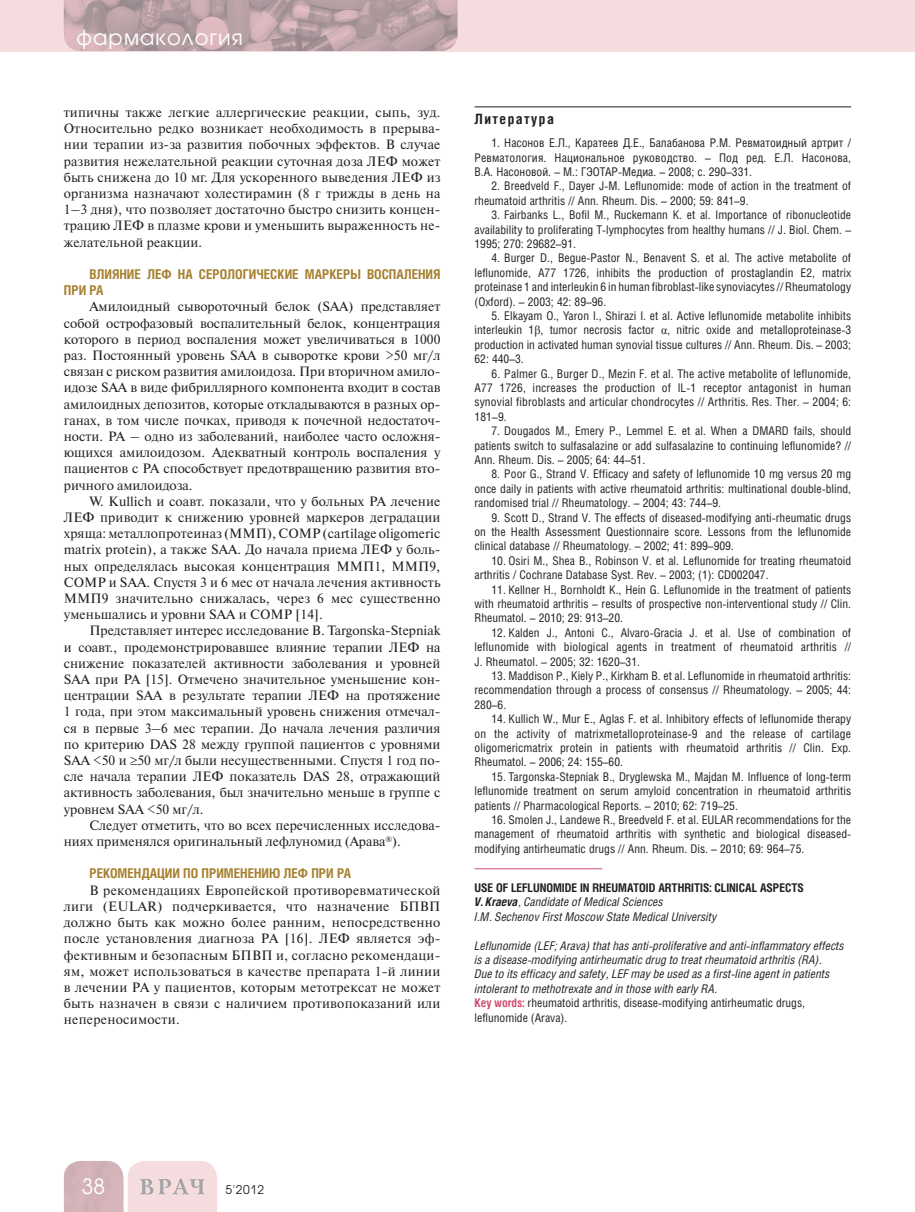
<style>
.page{position:relative;width:915px;height:1212px;background:#fff}
.page>*{position:absolute;margin:0;border:0;box-sizing:border-box;transform-origin:0 0}
.t1{font:21px "Avant Garde Gothic C";letter-spacing:.05em;color:#fff}
.t2{font:700 14.25px "Helios Cond";letter-spacing:.1em;color:#231f20}
.t3{font:13.5px/16.2px "Newton C";color:#231f20;text-align:justify}
.t4{font:700 13.5px/16.2px "Helios Cond";color:#a78131}
.t5{font:12px/14.4px "Helios Cond";color:#231f20;text-align:justify}
.t6{font:italic 12px/14.4px "Helios Cond";color:#231f20}
.t7{font:12px "Avant Garde Gothic C";color:#231f20}
.s1{font-family:"Times New Roman"}
.s2{font-weight:700;font-style:normal}
.s3{font-weight:700}
.s4{font-weight:700;font-style:normal;color:#d04e72}
.s5{font-style:normal}
</style>
<div class="page">
<div style="left:0;top:0;width:914px;height:51px;background:#f5dddf"></div>
<svg style="left:64px;top:1161px;width:153px;height:51px;background:#e4cccf"></svg>
<img style="left:64px;top:0;width:393px;height:51px">
<hr style="left:474px;top:106px;width:376px;height:1px;background:#231f20">
<hr style="left:474px;top:868px;width:128px;height:1px;background:#d04e72">
<h1 class="t1" style="left:77px;top:27px;width:168px">фармакология</h1>
<p class="t3" style="left:64px;top:106px;width:378px">типичны также легкие аллергические реакции, сыпь, зуд.<br>Относительно редко возникает необходимость в прерыва&shy;нии терапии из-за развития побочных эффектов. В случае развития нежелательной реакции суточная доза ЛЕФ может быть снижена до 10 мг. Для ускоренного выведения ЛЕФ из организма назначают холестирамин (8 г трижды в день на 1–3 дня), что позволяет достаточно быстро снизить концен&shy;трацию ЛЕФ в плазме крови и уменьшить выраженность не&shy;желательной реакции.</p>
<p class="t4" style="left:64px;top:267px;width:378px;text-indent:26px">ВЛИЯНИЕ ЛЕФ НА СЕРОЛОГИЧЕСКИЕ МАРКЕРЫ ВОСПАЛЕНИЯ<br>ПРИ РА</p>
<p class="t3" style="left:64px;top:300px;width:378px;text-indent:26px">Амилоидный сывороточный белок (SAA) представляет собой острофазовый воспалительный белок, концентрация которого в период воспаления может увеличиваться в 1000 раз. Постоянный уровень SAA в сыворотке крови &gt;50 мг/л связан с риском развития амилоидоза. При вторичном амило&shy;идозе SAA в виде фибриллярного компонента входит в состав амилоидных депозитов, которые откладываются в разных ор&shy;ганах, в том числе почках, приводя к почечной недостаточ&shy;ности. РА – одно из заболеваний, наиболее часто осложня&shy;ющихся амилоидозом. Адекватный контроль воспаления у пациентов с РА способствует предотвращению развития вто&shy;ричного амилоидоза.</p>
<p class="t3" style="left:64px;top:494px;width:378px;text-indent:26px">W. Kullich и соавт. показали, что у больных РА лечение ЛЕФ приводит к снижению уровней маркеров деградации хряща: металлопротеиназ (ММП), COMP (cartilage oligomeric matrix protein), а также SAA. До начала приема ЛЕФ у боль&shy;ных определялась высокая концентрация ММП1, ММП9, COMP и SAA. Спустя 3 и 6 мес от начала лечения активность ММП9 значительно снижалась, через 6 мес существенно уменьшались и уровни SAA и COMP [14].</p>
<p class="t3" style="left:64px;top:624px;width:378px;text-indent:26px">Представляет интерес исследование В. Targonska-Stepniak и соавт., продемонстрировавшее влияние терапии ЛЕФ на снижение показателей активности заболевания и уровней SAA при РА [15]. Отмечено значительное уменьшение кон&shy;центрации SAA в результате терапии ЛЕФ на протяжение 1 года, при этом максимальный уровень снижения отмечал&shy;ся в первые 3–6 мес терапии. До начала лечения различия по критерию DAS 28 между группой пациентов с уровнями SAA &lt;50 и ≥50 мг/л были несущественными. Спустя 1 год по&shy;сле начала терапии ЛЕФ показатель DAS 28, отражающий активность заболевания, был значительно меньше в группе с уровнем SAA &lt;50 мг/л.</p>
<p class="t3" style="left:64px;top:818px;width:378px;text-indent:26px">Следует отметить, что во всех перечисленных исследова&shy;ниях применялся оригинальный лефлуномид (Арава<sup>®</sup>).</p>
<p class="t4" style="left:89px;top:867px;width:263px">РЕКОМЕНДАЦИИ ПО ПРИМЕНЕНИЮ ЛЕФ ПРИ РА</p>
<p class="t3" style="left:64px;top:883px;width:378px;text-indent:26px">В рекомендациях Европейской противоревматической лиги (EULAR) подчеркивается, что назначение БПВП должно быть как можно более ранним, непосредственно после установления диагноза РА [16]. ЛЕФ является эф&shy;фективным и безопасным БПВП и, согласно рекомендаци&shy;ям, может использоваться в качестве препарата 1-й линии в лечении РА у пациентов, которым метотрексат не может быть назначен в связи с наличием противопоказаний или непереносимости.</p>
<p class="t2" style="left:474px;top:114px;width:81px">Литература</p>
<p class="t5" style="left:474px;top:137px;width:378px;text-indent:17px">1. Насонов Е.Л., Каратеев Д.Е., Балабанова Р.М. Ревматоидный артрит / Ревматология. Национальное руководство. – Под ред. Е.Л. Насонова, В.А. Насоновой. – М.: ГЭОТАР-Медиа. – 2008; с. 290–331.</p>
<p class="t5" style="left:474px;top:180px;width:378px;text-indent:17px">2. Breedveld F., Dayer J-M. Leflunomide: mode of action in the treatment of rheumatoid arthritis // Ann. Rheum. Dis. – 2000; 59: 841–9.</p>
<p class="t5" style="left:474px;top:209px;width:378px;text-indent:17px">3. Fairbanks L., Bofil M., Ruckemann K. et al. Importance of ribonucleotide availability to proliferating T-lymphocytes from healthy humans // J. Biol. Chem. – 1995; 270: 29682–91.</p>
<p class="t5" style="left:474px;top:252px;width:378px;text-indent:17px">4. Burger D., Begue-Pastor N., Benavent S. et al. The active metabolite of leflunomide, A77 1726, inhibits the production of prostaglandin E2, matrix proteinase 1 and interleukin 6 in human fibroblast-like synoviacytes // Rheumatology (Oxford). – 2003; 42: 89–96.</p>
<p class="t5" style="left:474px;top:310px;width:378px;text-indent:17px">5. Elkayam O., Yaron I., Shirazi I. et al. Active leflunomide metabolite inhibits interleukin 1<span class="s1">β</span>, tumor necrosis factor <span class="s1">α</span>, nitric oxide and metalloproteinase-3 production in activated human synovial tissue cultures // Ann. Rheum. Dis. – 2003; 62: 440–3.</p>
<p class="t5" style="left:474px;top:367px;width:378px;text-indent:17px">6. Palmer G., Burger D., Mezin F. et al. The active metabolite of leflunomide, A77 1726, increases the production of IL-1 receptor antagonist in human synovial fibroblasts and articular chondrocytes // Arthritis. Res. Ther. – 2004; 6:<br>181–9.</p>
<p class="t5" style="left:474px;top:425px;width:378px;text-indent:17px">7. Dougados M., Emery P., Lemmel E. et al. When a DMARD fails, should patients switch to sulfasalazine or add sulfasalazine to continuing leflunomide? // Ann. Rheum. Dis. – 2005; 64: 44–51.</p>
<p class="t5" style="left:474px;top:468px;width:378px;text-indent:17px">8. Poor G., Strand V. Efficacy and safety of leflunomide 10 mg versus 20 mg once daily in patients with active rheumatoid arthritis: multinational double-blind, randomised trial // Rheumatology. – 2004; 43: 744–9.</p>
<p class="t5" style="left:474px;top:511px;width:378px;text-indent:17px">9. Scott D., Strand V. The effects of diseased-modifying anti-rheumatic drugs on the Health Assessment Questionnaire score. Lessons from the leflunomide clinical database // Rheumatology. – 2002; 41: 899–909.</p>
<p class="t5" style="left:474px;top:555px;width:378px;text-indent:17px">10. Osiri M., Shea B., Robinson V. et al. Leflunomide for treating rheumatoid arthritis / Cochrane Database Syst. Rev. – 2003; (1): CD002047.</p>
<p class="t5" style="left:474px;top:583px;width:378px;text-indent:17px">11. Kellner H., Bornholdt K., Hein G. Leflunomide in the treatment of patients with rheumatoid arthritis – results of prospective non-interventional study // Clin.<br>Rheumatol. – 2010; 29: 913–20.</p>
<p class="t5" style="left:474px;top:627px;width:378px;text-indent:17px">12. Kalden J., Antoni C., Alvaro-Gracia J. et al. Use of combination of leflunomide with biological agents in treatment of rheumatoid arthritis // J. Rheumatol. – 2005; 32: 1620–31.</p>
<p class="t5" style="left:474px;top:670px;width:378px;text-indent:17px">13. Maddison P., Kiely P., Kirkham B. et al. Leflunomide in rheumatoid arthritis: recommendation through a process of consensus // Rheumatology. – 2005; 44:<br>280–6.</p>
<p class="t5" style="left:474px;top:713px;width:378px;text-indent:17px">14. Kullich W., Mur E., Aglas F. et al. Inhibitory effects of leflunomide therapy on the activity of matrixmetalloproteinase-9 and the release of cartilage oligomericmatrix protein in patients with rheumatoid arthritis // Clin. Exp.<br>Rheumatol. – 2006; 24: 155–60.</p>
<p class="t5" style="left:474px;top:771px;width:378px;text-indent:17px">15. Targonska-Stepniak B., Dryglewska M., Majdan M. Influence of long-term leflunomide treatment on serum amyloid concentration in rheumatoid arthritis patients // Pharmacological Reports. – 2010; 62: 719–25.</p>
<p class="t5" style="left:474px;top:814px;width:378px;text-indent:17px">16. Smolen J., Landewe R., Breedveld F. et al. EULAR recommendations for the management of rheumatoid arthritis with synthetic and biological diseased&shy;modifying antirheumatic drugs // Ann. Rheum. Dis. – 2010; 69: 964–75.</p>
<p class="t6" style="left:474px;top:882px;width:331px"><span class="s2">USE OF LEFLUNOMIDE IN RHEUMATOID ARTHRITIS: CLINICAL ASPECTS<br></span><span class="s3">V. Kraeva</span>, Candidate of Medical Sciences<br>I.M. Sechenov First Moscow State Medical University</p>
<p class="t6" style="left:474px;top:939px;width:371px">Leflunomide (LEF; Arava) that has anti-proliferative and anti-inflammatory effects is a disease-modifying antirheumatic drug to treat rheumatoid arthritis (RA).<br>Due to its efficacy and safety, LEF may be used as a first-line agent in patients intolerant to methotrexate and in those with early RA.<br><span class="s4">Key words:</span> <span class="s5">rheumatoid arthritis, disease-modifying antirheumatic drugs, leflunomide (Arava).</span></p>
<h1 class="t1" style="left:82px;top:1177px;width:25px">38</h1>
<p class="t7" style="left:225px;top:1184px;width:40px">5'2012</p>
</div>
